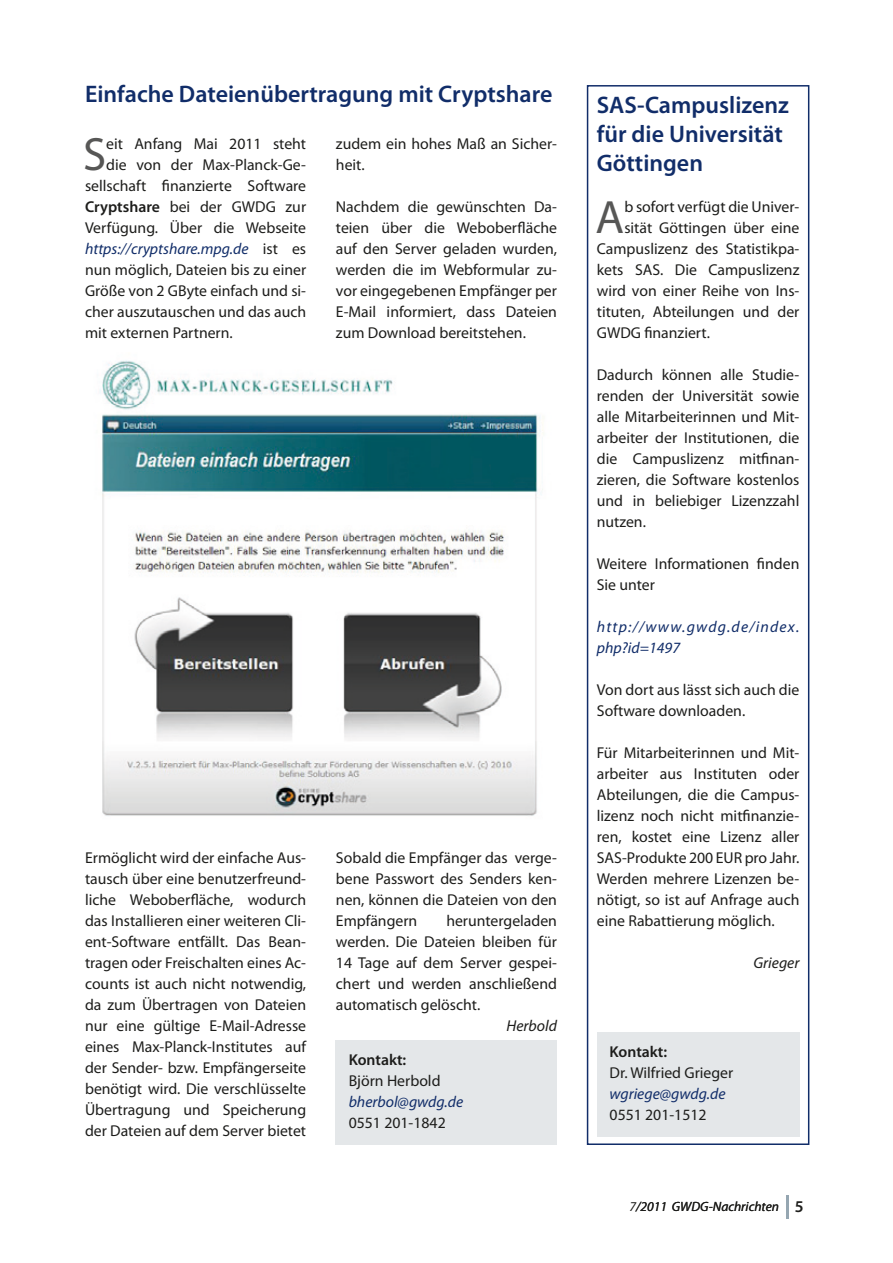
<style>
.page{position:relative;width:893px;height:1263px;background:#fff}
.page>*{position:absolute;margin:0;border:0;box-sizing:border-box;transform-origin:0 0}
.t1{font:46.95px "Myriad Pro";color:#575756}
.t2{font:600 24px/28.8px "Myriad Pro";color:#112d69}
.t3{font:15.75px/21px "Myriad Pro";color:#1d1d1b;text-align:justify}
.t4{font:italic 15.75px "Myriad Pro";color:#112d69}
.t5{font:italic 15.75px/21px "Myriad Pro";letter-spacing:.075em;color:#112d69}
.t6{font:600 15.75px "Myriad Pro";color:#1d1d1b}
.t7{font:italic 15.75px "Myriad Pro";color:#1d1d1b}
.t8{font:italic 13.5px "Myriad Pro";color:#1d1d1b}
.s1{font-weight:600}
.s2{font-style:normal;color:#1d1d1b}
.s3{font-weight:600;font-style:normal;font-size:16.5px}
</style>
<div class="page">
<hr style="left:786px;top:1195px;width:2px;height:23px;background:#95a6b1">
<img style="left:100px;top:360px;width:443px;height:456px">
<div style="left:336px;top:1041px;width:221px;height:104px;background:#e4e7e9"></div>
<div style="left:587px;top:85px;width:222px;height:1060px;border:2px solid #112d69"></div>
<div style="left:597px;top:1032px;width:202px;height:104px;background:#e4e7e9"></div>
<h2 class="t2" style="left:85px;top:79px;width:469px">Einfache Dateienübertragung mit Cryptshare</h2>
<h1 class="t1" style="left:83px;top:125px;width:25px">S</h1>
<p class="t3" style="left:106px;top:133px;width:201px">eit Anfang Mai 2011 steht</p>
<p class="t3" style="left:336px;top:133px;width:223px">zudem ein hohes Maß an Sicher&shy;heit.</p>
<p class="t3" style="left:336px;top:196px;width:223px">Nachdem die gewünschten Da&shy;teien über die Weboberfläche auf den Server geladen wurden, werden die im Webformular zu&shy;vor eingegebenen Empfänger per E-Mail informiert, dass Dateien zum Download bereitstehen.</p>
<p class="t3" style="left:106px;top:154px;width:201px">die von der Max-Planck-Ge-</p>
<p class="t3" style="left:85px;top:175px;width:223px">sellschaft finanzierte Software</p>
<p class="t3" style="left:85px;top:196px;width:223px"><span class="s1">Cryptshare</span> bei der GWDG zur</p>
<p class="t3" style="left:85px;top:217px;width:223px">Verfügung. Über die Webseite</p>
<p class="t4" style="left:85px;top:239px;width:223px">https://cryptshare.mpg.de <span class="s2">ist es</span></p>
<p class="t3" style="left:85px;top:259px;width:223px">nun möglich, Dateien bis zu einer</p>
<p class="t3" style="left:85px;top:280px;width:223px">Größe von 2 GByte einfach und si-</p>
<p class="t3" style="left:85px;top:301px;width:223px">cher auszutauschen und das auch</p>
<p class="t3" style="left:85px;top:322px;width:149px">mit externen Partnern.</p>
<p class="t3" style="left:85px;top:847px;width:223px">Ermöglicht wird der einfache Aus&shy;tausch über eine benutzerfreund&shy;liche Weboberfläche, wodurch das Installieren einer weiteren Cli&shy;ent-Software entfällt. Das Bean&shy;tragen oder Freischalten eines Ac&shy;counts ist auch nicht notwendig, da zum Übertragen von Dateien nur eine gültige E-Mail-Adresse eines Max-Planck-Institutes auf der Sender- bzw. Empfängerseite benötigt wird. Die verschlüsselte Übertragung und Speicherung der Dateien auf dem Server bietet</p>
<p class="t3" style="left:336px;top:847px;width:223px">Sobald die Empfänger das verge&shy;bene Passwort des Senders ken&shy;nen, können die Dateien von den Empfängern</p>
<p class="t3" style="left:336px;top:910px;width:223px;text-indent:110px">heruntergeladen werden. Die Dateien bleiben für 14 Tage auf dem Server gespei&shy;chert und werden anschließend automatisch gelöscht.</p>
<p class="t7" style="left:507px;top:1016px;width:52px">Herbold</p>
<p class="t6" style="left:349px;top:1050px;width:59px">Kontakt:</p>
<p class="t3" style="left:349px;top:1070px;width:93px">Björn Herbold</p>
<p class="t4" style="left:349px;top:1092px;width:116px">bherbol@gwdg.de</p>
<p class="t3" style="left:349px;top:1112px;width:99px">0551 201-1842</p>
<h2 class="t2" style="left:597px;top:90px;width:194px">SAS-Campuslizenz für die Universität<br>Göttingen</h2>
<h1 class="t1" style="left:596px;top:188px;width:30px">A</h1>
<p class="t3" style="left:624px;top:196px;width:177px">b sofort verfügt die Univer-</p>
<p class="t3" style="left:624px;top:217px;width:177px">sität Göttingen über eine</p>
<p class="t3" style="left:597px;top:238px;width:204px">Campuslizenz des Statistikpa-</p>
<p class="t3" style="left:597px;top:259px;width:204px">kets SAS. Die Campuslizenz</p>
<p class="t3" style="left:597px;top:280px;width:204px">wird von einer Reihe von Ins-</p>
<p class="t3" style="left:597px;top:301px;width:204px">tituten, Abteilungen und der</p>
<p class="t3" style="left:597px;top:322px;width:115px">GWDG finanziert.</p>
<p class="t3" style="left:597px;top:364px;width:204px">Dadurch können alle Studie&shy;renden der Universität sowie alle Mitarbeiterinnen und Mit&shy;arbeiter der Institutionen, die die Campuslizenz mitfinan&shy;zieren, die Software kostenlos und in beliebiger Lizenzzahl nutzen.</p>
<p class="t3" style="left:597px;top:553px;width:204px">Weitere Informationen finden<br>Sie unter</p>
<p class="t5" style="left:597px;top:616px;width:204px">http://www.gwdg.de/index. php?id=1497</p>
<p class="t3" style="left:597px;top:679px;width:204px">Von dort aus lässt sich auch die<br>Software downloaden.</p>
<p class="t3" style="left:597px;top:742px;width:204px">Für Mitarbeiterinnen und Mit&shy;arbeiter aus Instituten oder Abteilungen, die die Campus&shy;lizenz noch nicht mitfinanzie&shy;ren, kostet eine Lizenz aller SAS-Produkte 200 EUR pro Jahr.<br>Werden mehrere Lizenzen be&shy;nötigt, so ist auf Anfrage auch eine Rabattierung möglich.</p>
<p class="t7" style="left:753px;top:953px;width:47px">Grieger</p>
<p class="t6" style="left:610px;top:1041px;width:59px">Kontakt:</p>
<p class="t3" style="left:610px;top:1062px;width:125px">Dr. Wilfried Grieger</p>
<p class="t4" style="left:610px;top:1084px;width:117px">wgriege@gwdg.de</p>
<p class="t3" style="left:610px;top:1104px;width:99px">0551 201-1512</p>
<p class="t8" style="left:629px;top:1198px;width:176px">7/2011 GWDG-Nachrichten <span class="s3">5</span></p>
</div>
